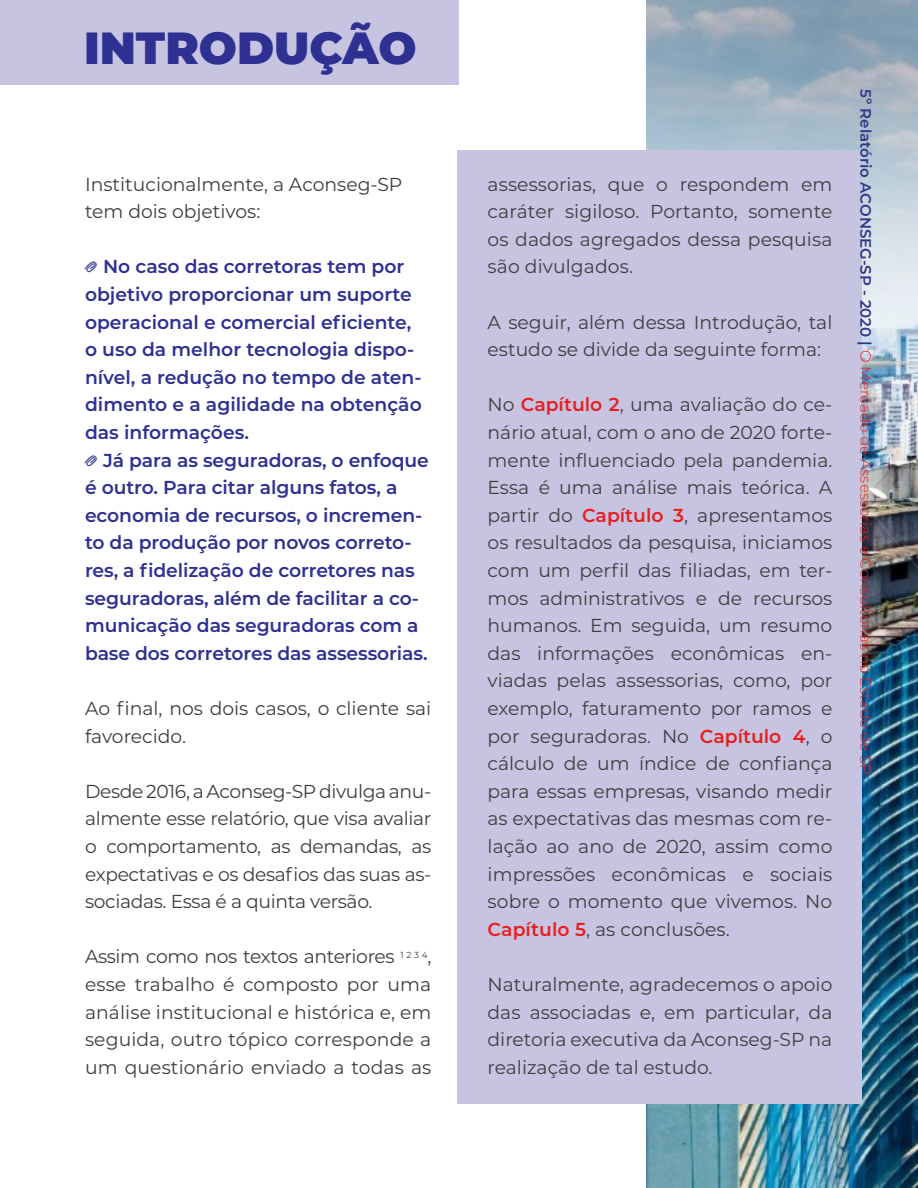
<style>
.page{position:relative;width:918px;height:1188px;background:#fff}
.page>*{position:absolute;margin:0;border:0;box-sizing:border-box;transform-origin:0 0}
.t1{font:900 45px "Montserrat";color:#2e3192}
.t2{font:18.75px/27.6px "Montserrat";color:#3e3e3f;text-align:justify}
.t3{font:600 18.75px/27.6px "Montserrat";letter-spacing:-.005em;color:#2e3192}
.t4{font:300 15px "Montserrat";color:#ee1c25}
.s1{font-weight:600;color:#ea1e1f}
.s2{font-weight:600;color:#323789}
</style>
<div class="page">
<img style="left:646px;top:0;width:272px;height:1188px">
<div style="left:0;top:0;width:459px;height:85px;background:#c7c4e2"></div>
<div style="left:458px;top:150px;width:404px;height:954px;background:#c7c4e2"></div>
<h1 class="t1" style="left:84px;top:14px;width:334px">INTRODUÇÃO</h1>
<p class="t2" style="left:85px;top:169px;width:319px">Institucionalmente, a Aconseg-SP tem dois objetivos:</p>
<p class="t3" style="left:85px;top:252px;width:338px">❑ No caso das corretoras tem por objetivo proporcionar um suporte operacional e comercial eficiente, o uso da melhor tecnologia dispo&shy;nível, a redução no tempo de aten&shy;dimento e a agilidade na obtenção das informações.</p>
<p class="t3" style="left:85px;top:445px;width:345px">❑ Já para as seguradoras, o enfoque é outro. Para citar alguns fatos, a economia de recursos, o incremen&shy;to da produção por novos correto&shy;res, a fidelização de corretores nas seguradoras, além de facilitar a co&shy;municação das seguradoras com a base dos corretores das assessorias.</p>
<p class="t2" style="left:85px;top:694px;width:348px">Ao final, nos dois casos, o cliente sai favorecido.</p>
<p class="t2" style="left:85px;top:777px;width:348px">Desde 2016, a Aconseg-SP divulga anu&shy;almente esse relatório, que visa avaliar o comportamento, as demandas, as expectativas e os desafios das suas as&shy;sociadas. Essa é a quinta versão.</p>
<p class="t2" style="left:85px;top:942px;width:348px">Assim como nos textos anteriores <sup>1</sup> <sup>2</sup> <sup>3</sup> <sup>4</sup>, esse trabalho é composto por uma análise institucional e histórica e, em seguida, outro tópico corresponde a um questionário enviado a todas as</p>
<p class="t2" style="left:488px;top:169px;width:346px">assessorias, que o respondem em caráter sigiloso. Portanto, somente os dados agregados dessa pesquisa são divulgados.</p>
<p class="t2" style="left:488px;top:307px;width:346px">A seguir, além dessa Introdução, tal estudo se divide da seguinte forma:</p>
<p class="t2" style="left:488px;top:390px;width:346px">No <span class="s1">Capítulo 2</span>, uma avaliação do ce&shy;nário atual, com o ano de 2020 forte&shy;mente influenciado pela pandemia.<br>Essa é uma análise mais teórica. A partir do <span class="s1">Capítulo 3</span>, apresentamos os resultados da pesquisa, iniciamos com um perfil das filiadas, em ter&shy;mos administrativos e de recursos humanos. Em seguida, um resumo das informações econômicas en&shy;viadas pelas assessorias, como, por exemplo, faturamento por ramos e por seguradoras. No <span class="s1">Capítulo 4</span>, o cálculo de um índice de confiança para essas empresas, visando medir as expectativas das mesmas com re&shy;lação ao ano de 2020, assim como impressões econômicas e sociais sobre o momento que vivemos. No <span class="s1">Capítulo 5</span>, as conclusões.</p>
<p class="t2" style="left:488px;top:970px;width:346px">Naturalmente, agradecemos o apoio das associadas e, em particular, da diretoria executiva da Aconseg-SP na realização de tal estudo.</p>
<p class="t4" style="left:876px;top:89px;width:687px;rotate:90deg"><span class="s2">5º Relatório ACONSEG-SP - 2020 |</span> O Mercado de Assessorias e Consultorias no Estado de SP</p>
</div>
